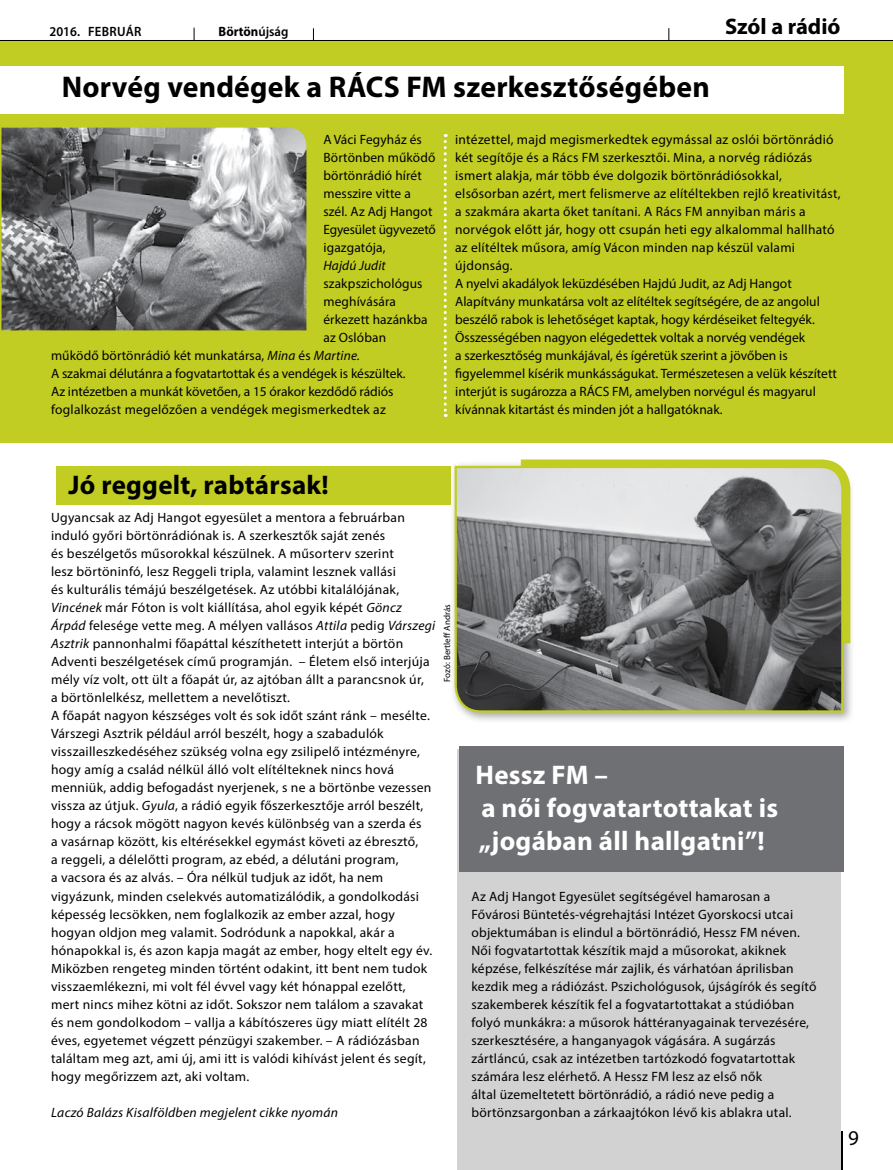
<style>
.page{position:relative;width:893px;height:1170px;background:#fff}
.page>*{position:absolute;margin:0;border:0;box-sizing:border-box;transform-origin:0 0}
.t1{font:700 30px "Myriad Pro";letter-spacing:.005em;color:#000}
.t2{font:700 27px/33px "Myriad Pro";letter-spacing:.01em;color:#fff}
.t3{font:700 27px "Myriad Pro";letter-spacing:.01em;color:#000}
.t4{font:700 22.5px "Myriad Pro";color:#000}
.t5{font:21px "Myriad Pro";color:#000}
.t6{font:13.5px/18px "Myriad Pro";letter-spacing:.02em;color:#000}
.t7{font:13.5px/18px "Myriad Pro";color:#000}
.t8{font:13.5px "Myriad Pro";letter-spacing:-.005em;color:#000}
.t9{font:italic 13.5px "Myriad Pro";letter-spacing:.02em;color:#000}
.t10{font:600 13.5px "Myriad Pro";color:#000;scale:.95 1}
.t11{font:700 13.5px "Myriad Pro";color:#000;scale:.95 1}
.t12{font:9px "Myriad Pro";color:#000}
.s1{font-weight:600}
.s2{font-style:italic}
</style>
<div class="page">
<div style="left:0;top:42px;width:893px;height:400px;background:#c1cd23"></div>
<svg style="left:668px;top:28px;width:1px;height:12px"></svg>
<hr style="left:841px;top:1131px;width:2px;height:38px;background:#000">
<div style="left:0;top:66px;width:843px;height:47px;background:#fff"></div>
<svg style="left:194px;top:28px;width:1px;height:12px"></svg>
<svg style="left:313px;top:28px;width:1px;height:12px"></svg>
<hr style="left:0;top:40px;width:893px;height:1px;background:#000">
<div style="left:449px;top:460px;width:406px;height:263px;background:#000;opacity:.35"></div>
<svg style="left:453px;top:464px;width:392px;height:249px;background:#727370"></svg>
<div style="left:57px;top:466px;width:394px;height:38px;background:#c1cd23"></div>
<svg style="left:444px;top:134px;width:3px;height:283px"></svg>
<img style="left:2px;top:128px;width:304px;height:202px">
<div style="left:457px;top:749px;width:384px;height:420px;background:#d2d2d2"></div>
<div style="left:459px;top:746px;width:384px;height:126px;background:#6f7073"></div>
<svg style="left:513px;top:459px;width:341px;height:191px;background:#8f9187"></svg>
<p class="t10" style="left:50px;top:23px;width:50px">2016. FEBRUÁR</p>
<p class="t11" style="left:219px;top:22px;width:75px">Börtön<span class="s1">újság</span></p>
<h1 class="t1" style="left:62px;top:67px;width:649px">Norvég vendégek a RÁCS FM szerkesztőségében</h1>
<h3 class="t4" style="left:725px;top:12px;width:117px">Szól a rádió</h3>
<p class="t6" style="left:323px;top:130px;width:114px">A Váci Fegyház és<br>Börtönben működő börtönrádió hírét messzire vitte a szél. Az Adj Hangot<br>Egyesület ügyvezető igazgatója,</p>
<p class="t9" style="left:323px;top:257px;width:64px">Hajdú Judit</p>
<p class="t6" style="left:323px;top:274px;width:101px">szakpszichológus</p>
<p class="t6" style="left:323px;top:292px;width:74px">meghívására</p>
<p class="t6" style="left:323px;top:310px;width:106px">érkezett hazánkba</p>
<p class="t6" style="left:323px;top:328px;width:64px">az Oslóban</p>
<p class="t6" style="left:51px;top:346px;width:310px">működő börtönrádió két munkatársa, <span class="s2">Mina</span> és <span class="s2">Martine.</span></p>
<p class="t8" style="left:51px;top:365px;width:356px">A szakmai délutánra a fogvatartottak és a vendégek is készültek.</p>
<p class="t8" style="left:51px;top:383px;width:344px">Az intézetben a munkát követően, a 15 órakor kezdődő rádiós</p>
<p class="t6" style="left:51px;top:400px;width:336px">foglalkozást megelőzően a vendégek megismerkedtek az</p>
<p class="t7" style="left:455px;top:130px;width:387px">intézettel, majd megismerkedtek egymással az oslói börtönrádió két segítője és a Rács FM szerkesztői. Mina, a norvég rádiózás ismert alakja, már több éve dolgozik börtönrádiósokkal, elsősorban azért, mert felismerve az elítéltekben rejlő kreativitást, a szakmára akarta őket tanítani. A Rács FM annyiban máris a norvégok előtt jár, hogy ott csupán heti egy alkalommal hallható az elítéltek műsora, amíg Vácon minden nap készül valami újdonság.<br>A nyelvi akadályok leküzdésében Hajdú Judit, az Adj Hangot Alapítvány munkatársa volt az elítéltek segítségére, de az angolul beszélő rabok is lehetőséget kaptak, hogy kérdéseiket feltegyék.<br>Összességében nagyon elégedettek voltak a norvég vendégek<br>a szerkesztőség munkájával, és ígéretük szerint a jövőben is figyelemmel kísérik munkásságukat. Természetesen a velük készített interjút is sugározza a RÁCS FM, amelyben norvégul és magyarul kívánnak kitartást és minden jót a hallgatóknak.</p>
<h2 class="t3" style="left:68px;top:467px;width:262px">Jó reggelt, rabtársak!</h2>
<p class="t6" style="left:51px;top:508px;width:386px">Ugyancsak az Adj Hangot egyesület a mentora a februárban induló győri börtönrádiónak is. A szerkesztők saját zenés<br>és beszélgetős műsorokkal készülnek. A műsorterv szerint<br>lesz börtöninfó, lesz Reggeli tripla, valamint lesznek vallási<br>és kulturális témájú beszélgetések. Az utóbbi kitalálójának, <span class="s2">Vincének</span> már Fóton is volt kiállítása, ahol egyik képét <span class="s2">Göncz Árpád</span> felesége vette meg. A mélyen vallásos <span class="s2">Attila</span> pedig <span class="s2">Várszegi Asztrik</span> pannonhalmi főapáttal készíthetett interjút a börtön Adventi beszélgetések című programján. – Életem első interjúja mély víz volt, ott ült a főapát úr, az ajtóban állt a parancsnok úr,<br>a börtönlelkész, mellettem a nevelőtiszt.<br>A főapát nagyon készséges volt és sok időt szánt ránk – mesélte.<br>Várszegi Asztrik például arról beszélt, hogy a szabadulók visszailleszkedéséhez szükség volna egy zsilipelő intézményre, hogy amíg a család nélkül álló volt elítélteknek nincs hová menniük, addig befogadást nyerjenek, s ne a börtönbe vezessen vissza az útjuk. <span class="s2">Gyula</span>, a rádió egyik főszerkesztője arról beszélt, hogy a rácsok mögött nagyon kevés különbség van a szerda és<br>a vasárnap között, kis eltérésekkel egymást követi az ébresztő,<br>a reggeli, a délelőtti program, az ebéd, a délutáni program,<br>a vacsora és az alvás. – Óra nélkül tudjuk az időt, ha nem vigyázunk, minden cselekvés automatizálódik, a gondolkodási képesség lecsökken, nem foglalkozik az ember azzal, hogy hogyan oldjon meg valamit. Sodródunk a napokkal, akár a hónapokkal is, és azon kapja magát az ember, hogy eltelt egy év.<br>Miközben rengeteg minden történt odakint, itt bent nem tudok visszaemlékezni, mi volt fél évvel vagy két hónappal ezelőtt, mert nincs mihez kötni az időt. Sokszor nem találom a szavakat és nem gondolkodom – vallja a kábítószeres ügy miatt elítélt 28 éves, egyetemet végzett pénzügyi szakember. – A rádiózásban találtam meg azt, ami új, ami itt is valódi kihívást jelent és segít, hogy megőrizzem azt, aki voltam.</p>
<p class="t9" style="left:51px;top:1103px;width:288px">Laczó Balázs Kisalföldben megjelent cikke nyomán</p>
<p class="t12" style="left:441px;top:681px;width:79px;rotate:-90deg">Fozó: Bertleff András</p>
<h2 class="t2" style="left:476px;top:757px;width:304px">Hessz FM –<br>a női fogvatartottakat is „jogában áll hallgatni”!</h2>
<p class="t6" style="left:471px;top:886px;width:347px">Az Adj Hangot Egyesület segítségével hamarosan a Fővárosi Büntetés-végrehajtási Intézet Gyorskocsi utcai objektumában is elindul a börtönrádió, Hessz FM néven.<br>Női fogvatartottak készítik majd a műsorokat, akiknek képzése, felkészítése már zajlik, és várhatóan áprilisban kezdik meg a rádiózást. Pszichológusok, újságírók és segítő szakemberek készítik fel a fogvatartottakat a stúdióban folyó munkákra: a műsorok háttéranyagainak tervezésére, szerkesztésére, a hanganyagok vágására. A sugárzás zártláncú, csak az intézetben tartózkodó fogvatartottak számára lesz elérhető. A Hessz FM lesz az első nők<br>által üzemeltetett börtönrádió, a rádió neve pedig a börtönzsargonban a zárkaajtókon lévő kis ablakra utal.</p>
<h3 class="t5" style="left:848px;top:1125px;width:12px">9</h3>
</div>
